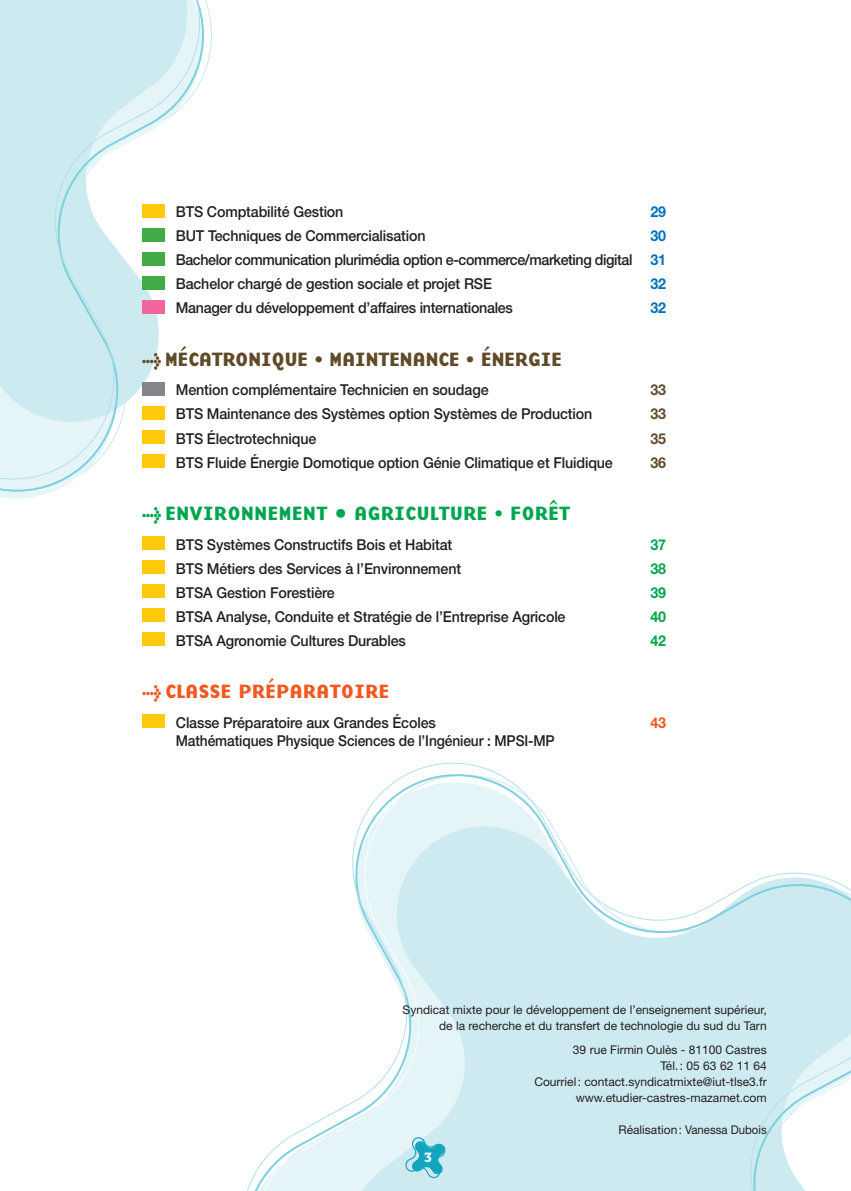
<style>
.page{position:relative;width:851px;height:1191px;background:#fff}
.page>*{position:absolute;margin:0;border:0;box-sizing:border-box;transform-origin:0 0}
.t1{font:700 20px "Base 9 Sans OT";letter-spacing:-.025em;color:#5f4b29}
.t2{font:700 20px "Base 9 Sans OT";color:#00a54f}
.t3{font:700 20px "Base 9 Sans OT";color:#f15921}
.t4{font:500 15px "Helvetica Neue LT Std";letter-spacing:-.01em;color:#231f20;scale:.95 1}
.t5{font:500 15px "Helvetica Neue LT Std";letter-spacing:-.03em;color:#231f20;scale:.95 1}
.t6{font:500 15px "Helvetica Neue LT Std";letter-spacing:-.01em;color:#231f20;scale:.92 1}
.t7{font:700 15px "Helvetica Neue LT Std";letter-spacing:-.01em;color:#00a54f;scale:.95 1}
.t8{font:700 15px "Helvetica Neue LT Std";letter-spacing:-.01em;color:#0072bc;scale:.95 1}
.t9{font:700 15px "Helvetica Neue LT Std";letter-spacing:-.01em;color:#5f4b29;scale:.95 1}
.t10{font:700 15px "Helvetica Neue LT Std";color:#f15921;scale:.95 1}
.t11{font:700 14px "Base 9 Sans OT";color:#fff}
.t12{font:12px "Helvetica Neue LT Std";color:#231f20}
.s1{font-weight:700;color:#0072bc}
.s2{font-family:"Meta Plus";font-weight:900;font-style:italic;font-size:16px}
.s3{font-size:14px}
</style>
<div class="page">
<svg style="left:0;top:0;width:212px;height:494px"></svg>
<svg style="left:247px;top:762px;width:603px;height:429px"></svg>
<div style="left:142px;top:204px;width:22px;height:13px;background:#feca0a"></div>
<div style="left:142px;top:228px;width:22px;height:13px;background:#42ab48"></div>
<div style="left:142px;top:252px;width:22px;height:13px;background:#42ab48"></div>
<div style="left:142px;top:276px;width:22px;height:13px;background:#42ab48"></div>
<div style="left:142px;top:300px;width:22px;height:13px;background:#f1669d"></div>
<div style="left:142px;top:382px;width:22px;height:13px;background:#87858b"></div>
<div style="left:142px;top:406px;width:22px;height:13px;background:#feca0a"></div>
<div style="left:142px;top:430px;width:22px;height:13px;background:#feca0a"></div>
<div style="left:142px;top:454px;width:22px;height:13px;background:#feca0a"></div>
<div style="left:142px;top:536px;width:22px;height:13px;background:#feca0a"></div>
<div style="left:142px;top:560px;width:22px;height:13px;background:#feca0a"></div>
<div style="left:142px;top:584px;width:22px;height:13px;background:#feca0a"></div>
<div style="left:142px;top:608px;width:22px;height:13px;background:#feca0a"></div>
<div style="left:142px;top:632px;width:22px;height:13px;background:#feca0a"></div>
<div style="left:142px;top:714px;width:22px;height:13px;background:#feca0a"></div>
<svg style="left:404px;top:1136px;width:42px;height:43px;background:#7bcbda"></svg>
<p class="t4" style="left:176px;top:203px;width:178px">BTS Comptabilité Gestion</p>
<p class="t8" style="left:650px;top:203px;width:18px">29</p>
<p class="t4" style="left:176px;top:227px;width:264px">BUT Techniques de Commercialisation</p>
<p class="t8" style="left:650px;top:227px;width:18px">30</p>
<p class="t5" style="left:176px;top:251px;width:517px">Bachelor communication plurimédia option e-commerce/marketing digital <span class="s1">31</span></p>
<p class="t4" style="left:176px;top:275px;width:334px">Bachelor chargé de gestion sociale et projet RSE</p>
<p class="t8" style="left:650px;top:275px;width:18px">32</p>
<p class="t4" style="left:176px;top:299px;width:356px">Manager du développement d’affaires internationales</p>
<p class="t8" style="left:650px;top:299px;width:18px">32</p>
<p class="t1" style="left:142px;top:345px;width:422px"><span class="s2">&gt;</span> MÉCATRONIQUE <span class="s3">•</span> MAINTENANCE <span class="s3">•</span> ÉNERGIE</p>
<p class="t4" style="left:176px;top:381px;width:330px">Mention complémentaire Technicien en soudage</p>
<p class="t9" style="left:650px;top:381px;width:18px">33</p>
<p class="t4" style="left:176px;top:405px;width:439px">BTS Maintenance des Systèmes option Systèmes de Production</p>
<p class="t9" style="left:650px;top:405px;width:18px">33</p>
<p class="t4" style="left:176px;top:429px;width:149px">BTS Électrotechnique</p>
<p class="t9" style="left:650px;top:429px;width:18px">35</p>
<p class="t4" style="left:176px;top:453px;width:461px">BTS Fluide Énergie Domotique option Génie Climatique et Fluidique</p>
<p class="t9" style="left:650px;top:453px;width:18px">36</p>
<p class="t2" style="left:142px;top:499px;width:430px"><span class="s2">&gt;</span> ENVIRONNEMENT • AGRICULTURE <span class="s3">•</span> FORÊT</p>
<p class="t4" style="left:176px;top:535px;width:292px">BTS Systèmes Constructifs Bois et Habitat</p>
<p class="t7" style="left:650px;top:535px;width:18px">37</p>
<p class="t4" style="left:176px;top:559px;width:302px">BTS Métiers des Services à l’Environnement</p>
<p class="t7" style="left:650px;top:559px;width:18px">38</p>
<p class="t4" style="left:176px;top:583px;width:169px">BTSA Gestion Forestière</p>
<p class="t7" style="left:650px;top:583px;width:18px">39</p>
<p class="t4" style="left:176px;top:607px;width:411px">BTSA Analyse, Conduite et Stratégie de l’Entreprise Agricole</p>
<p class="t7" style="left:650px;top:607px;width:18px">40</p>
<p class="t4" style="left:176px;top:631px;width:244px">BTSA Agronomie Cultures Durables</p>
<p class="t7" style="left:650px;top:631px;width:18px">42</p>
<p class="t3" style="left:142px;top:677px;width:249px"><span class="s2">&gt;</span> CLASSE PRÉPARATOIRE</p>
<p class="t4" style="left:176px;top:713px;width:275px">Classe Préparatoire aux Grandes Écoles</p>
<p class="t10" style="left:650px;top:713px;width:18px">43</p>
<p class="t6" style="left:176px;top:731px;width:413px">Mathématiques Physique Sciences de l’Ingénieur : MPSI-MP</p>
<p class="t12" style="left:402px;top:1002px;width:365px">Syndicat mixte pour le développement de l’enseignement supérieur,</p>
<p class="t12" style="left:439px;top:1018px;width:329px">de la recherche et du transfert de technologie du sud du Tarn</p>
<p class="t12" style="left:573px;top:1042px;width:195px">39 rue Firmin Oulès - 81100 Castres</p>
<p class="t12" style="left:660px;top:1058px;width:108px">Tél.: 05 63 62 11 64</p>
<p class="t12" style="left:534px;top:1074px;width:234px">Courriel: contact.syndicatmixte@iut-tlse3.fr</p>
<p class="t12" style="left:575px;top:1090px;width:192px">www.etudier-castres-mazamet.com</p>
<p class="t12" style="left:618px;top:1122px;width:150px">Réalisation: Vanessa Dubois</p>
<p class="t11" style="left:423px;top:1147px;width:11px">3</p>
</div>
